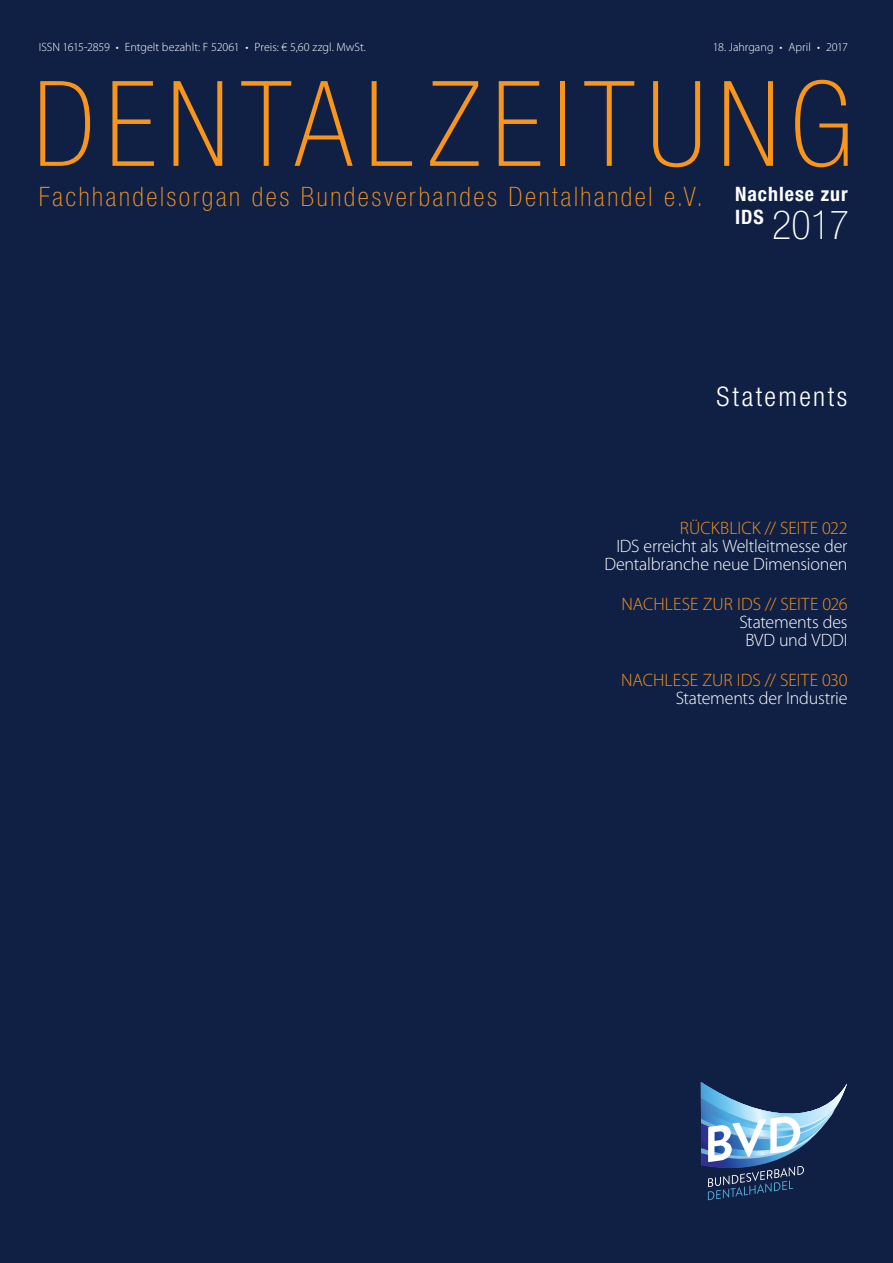
<style>
.page{position:relative;width:893px;height:1263px;background:#102045}
.page>*{position:absolute;margin:0;border:0;box-sizing:border-box;transform-origin:0 0}
.t1{font:100 condensed 118.65px "Helvetica Neue";letter-spacing:.095em;color:#f7951d}
.t2{font:100 condensed 40.2px "Helvetica Neue";color:#fff}
.t3{font:300 condensed 27px "Helvetica Neue";letter-spacing:.09em;color:#fff}
.t4{font:100 condensed 26.85px "Helvetica Neue";letter-spacing:.1em;color:#f7951d}
.t5{font:700 condensed 19.8px "Helvetica Neue";letter-spacing:.05em;color:#fff}
.t6{font:300 18px/18px "Myriad Pro";letter-spacing:-.01em;color:#fff;text-align:right}
.t7{font:300 18px "Myriad Pro";color:#f7951d}
.t8{font:300 12px "Myriad Pro";color:#fff}
</style>
<div class="page">
<svg style="left:701px;top:1082px;width:146px;height:118px"></svg>
<p class="t8" style="left:39px;top:40px;width:328px">ISSN 1615-2859 • Entgelt bezahlt: F 52061 • Preis: € 5,60 zzgl. MwSt.</p>
<p class="t8" style="left:713px;top:40px;width:137px">18. Jahrgang • April • 2017</p>
<p class="t1" style="left:33px;top:57px;width:821px">DENTALZEITUNG</p>
<p class="t4" style="left:39px;top:182px;width:665px">Fachhandelsorgan des Bundesverbandes Dentalhandel e.V.</p>
<p class="t5" style="left:735px;top:182px;width:114px">Nachlese zur</p>
<p class="t5" style="left:735px;top:205px;width:30px">IDS</p>
<p class="t2" style="left:772px;top:202px;width:79px">2017</p>
<p class="t3" style="left:716px;top:381px;width:132px">Statements</p>
<p class="t7" style="left:680px;top:517px;width:169px">RÜCKBLICK // SEITE 022</p>
<p class="t6" style="left:604px;top:537px;width:245px">IDS erreicht als Weltleitmesse der<br>Dentalbranche neue Dimensionen</p>
<p class="t7" style="left:621px;top:593px;width:228px">NACHLESE ZUR IDS // SEITE 026</p>
<p class="t6" style="left:739px;top:613px;width:110px;text-align:center">Statements des<br>BVD und VDDI</p>
<p class="t7" style="left:621px;top:669px;width:228px">NACHLESE ZUR IDS // SEITE 030</p>
<p class="t6" style="left:676px;top:689px;width:173px">Statements der Industrie</p>
</div>
